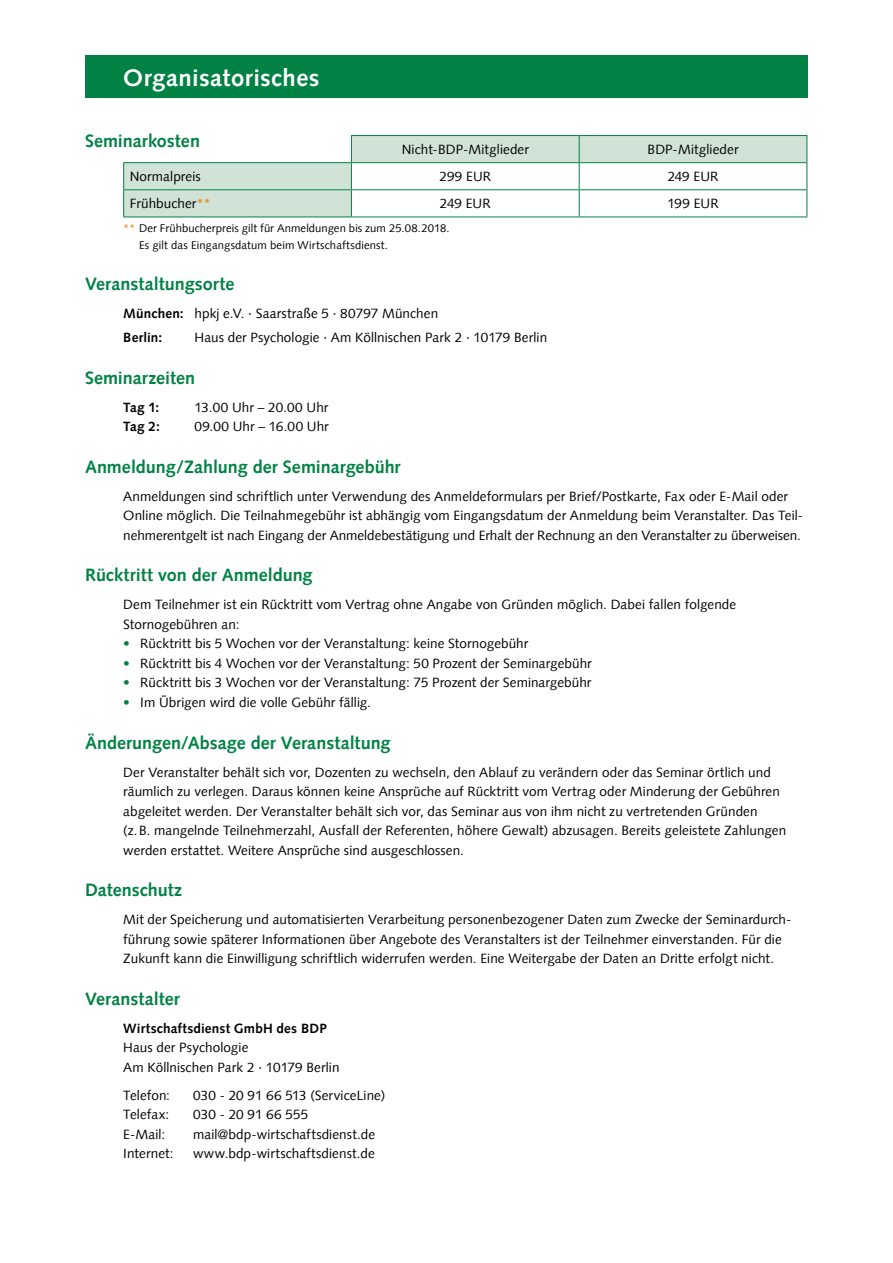
<style>
.page{position:relative;width:893px;height:1263px;background:#fff}
.page>*{position:absolute;margin:0;border:0;box-sizing:border-box;transform-origin:0 0}
.t1{font:700 24px "Syntax LT";letter-spacing:.02em;color:#fff}
.t2{font:700 18px "Syntax LT";color:#008244}
.t3{font:13.5px/19.5px "Syntax LT";letter-spacing:.005em;color:#000}
.t4{font:700 13.5px "Syntax LT";letter-spacing:.015em;color:#000}
.t5{font:11.25px/16.5px "Syntax LT";letter-spacing:.01em;color:#000}
.s1{color:#ef7d00}
.s2{font-weight:700}
.s3{font-weight:700;color:#008244}
</style>
<div class="page">
<div style="left:85px;top:55px;width:723px;height:42px;background:#008244"></div>
<svg style="left:124px;top:136px;width:227px;height:81px;fill:#d1e3d6"></svg>
<hr style="left:351px;top:135px;width:228px;height:1px;background:#008244">
<hr style="left:579px;top:135px;width:228px;height:1px;background:#008244">
<hr style="left:123px;top:162px;width:228px;height:1px;background:#008244">
<hr style="left:123px;top:189px;width:228px;height:1px;background:#008244">
<svg style="left:123px;top:163px;width:1px;height:54px"></svg>
<svg style="left:351px;top:136px;width:457px;height:81px"></svg>
<hr style="left:123px;top:217px;width:228px;height:1px;background:#008244">
<hr style="left:351px;top:217px;width:228px;height:1px;background:#008244">
<hr style="left:579px;top:217px;width:228px;height:1px;background:#008244">
<h1 class="t1" style="left:123px;top:63px;width:198px">Organisatorisches</h1>
<h2 class="t2" style="left:85px;top:131px;width:117px">Seminarkosten</h2>
<p class="t3" style="left:402px;top:140px;width:129px">Nicht-BDP-Mitglieder</p>
<p class="t3" style="left:648px;top:140px;width:92px">BDP-Mitglieder</p>
<p class="t3" style="left:130px;top:167px;width:72px">Normalpreis</p>
<p class="t3" style="left:439px;top:167px;width:53px">299 EUR</p>
<p class="t3" style="left:668px;top:167px;width:52px">249 EUR</p>
<p class="t3" style="left:130px;top:194px;width:83px">Frühbucher<span class="s1">**</span></p>
<p class="t3" style="left:440px;top:194px;width:52px">249 EUR</p>
<p class="t3" style="left:667px;top:194px;width:53px">199 EUR</p>
<p class="t5" style="left:139px;top:220px;width:312px;text-indent:-16px"><span class="s1">**</span> Der Frühbucherpreis gilt für Anmeldungen bis zum 25.08.2018.<br>Es gilt das Eingangsdatum beim Wirtschaftsdienst.</p>
<h2 class="t2" style="left:85px;top:274px;width:151px">Veranstaltungsorte</h2>
<p class="t3" style="left:123px;top:302px;width:316px;line-height:23.7px"><span class="s2">München:</span> hpkj e.V. · Saarstraße 5 · 80797 München<br><span class="s2">Berlin:</span></p>
<p class="t3" style="left:195px;top:328px;width:354px">Haus der Psychologie · Am Köllnischen Park 2 · 10179 Berlin</p>
<h2 class="t2" style="left:85px;top:367px;width:112px">Seminarzeiten</h2>
<p class="t4" style="left:123px;top:399px;width:38px">Tag 1:</p>
<p class="t3" style="left:195px;top:397px;width:135px">13.00 Uhr – 20.00 Uhr</p>
<p class="t4" style="left:123px;top:419px;width:38px">Tag 2:</p>
<p class="t3" style="left:195px;top:417px;width:136px">09.00 Uhr – 16.00 Uhr</p>
<h2 class="t2" style="left:85px;top:456px;width:317px">Anmeldung/Zahlung der Seminargebühr</h2>
<p class="t3" style="left:123px;top:486px;width:681px">Anmeldungen sind schriftlich unter Verwendung des Anmeldeformulars per Brief/Postkarte, Fax oder E-Mail oder<br>Online möglich. Die Teilnahmegebühr ist abhängig vom Eingangsdatum der Anmeldung beim Veranstalter. Das Teil&shy;nehmerentgelt ist nach Eingang der Anmeldebestätigung und Erhalt der Rechnung an den Veranstalter zu überweisen.</p>
<h2 class="t2" style="left:85px;top:565px;width:229px">Rücktritt von der Anmeldung</h2>
<p class="t3" style="left:123px;top:595px;width:614px">Dem Teilnehmer ist ein Rücktritt vom Vertrag ohne Angabe von Gründen möglich. Dabei fallen folgende<br>Stornogebühren an:</p>
<p class="t3" style="left:123px;top:634px;width:406px"><span class="s3">•</span> Rücktritt bis 5 Wochen vor der Veranstaltung: keine Stornogebühr</p>
<p class="t3" style="left:123px;top:653px;width:470px"><span class="s3">•</span> Rücktritt bis 4 Wochen vor der Veranstaltung: 50 Prozent der Seminargebühr</p>
<p class="t3" style="left:123px;top:673px;width:470px"><span class="s3">•</span> Rücktritt bis 3 Wochen vor der Veranstaltung: 75 Prozent der Seminargebühr</p>
<p class="t3" style="left:123px;top:692px;width:249px"><span class="s3">•</span> Im Übrigen wird die volle Gebühr fällig.</p>
<h2 class="t2" style="left:85px;top:732px;width:307px">Änderungen/Absage der Veranstaltung</h2>
<p class="t3" style="left:123px;top:762px;width:664px">Der Veranstalter behält sich vor, Dozenten zu wechseln, den Ablauf zu verändern oder das Seminar örtlich und räumlich zu verlegen. Daraus können keine Ansprüche auf Rücktritt vom Vertrag oder Minderung der Gebühren abgeleitet werden. Der Veranstalter behält sich vor, das Seminar aus von ihm nicht zu vertretenden Gründen (z.B. mangelnde Teilnehmerzahl, Ausfall der Referenten, höhere Gewalt) abzusagen. Bereits geleistete Zahlungen werden erstattet. Weitere Ansprüche sind ausgeschlossen.</p>
<h2 class="t2" style="left:85px;top:880px;width:99px">Datenschutz</h2>
<p class="t3" style="left:123px;top:910px;width:670px">Mit der Speicherung und automatisierten Verarbeitung personenbezogener Daten zum Zwecke der Seminardurch&shy;führung sowie späterer Informationen über Angebote des Veranstalters ist der Teilnehmer einverstanden. Für die<br>Zukunft kann die Einwilligung schriftlich widerrufen werden. Eine Weitergabe der Daten an Dritte erfolgt nicht.</p>
<h2 class="t2" style="left:85px;top:988px;width:96px">Veranstalter</h2>
<p class="t4" style="left:123px;top:1020px;width:205px">Wirtschaftsdienst GmbH des BDP</p>
<p class="t3" style="left:123px;top:1038px;width:218px">Haus der Psychologie<br>Am Köllnischen Park 2 · 10179 Berlin</p>
<p class="t3" style="left:123px;top:1085px;width:48px">Telefon:</p>
<p class="t3" style="left:193px;top:1085px;width:194px">030 - 20 91 66 513 (ServiceLine)</p>
<p class="t3" style="left:123px;top:1105px;width:47px">Telefax:</p>
<p class="t3" style="left:193px;top:1105px;width:117px">030 - 20 91 66 555</p>
<p class="t3" style="left:123px;top:1124px;width:43px">E-Mail:</p>
<p class="t3" style="left:193px;top:1124px;width:184px">mail@bdp-wirtschaftsdienst.de</p>
<p class="t3" style="left:123px;top:1144px;width:52px">Internet:</p>
<p class="t3" style="left:193px;top:1144px;width:183px">www.bdp-wirtschaftsdienst.de</p>
</div>
